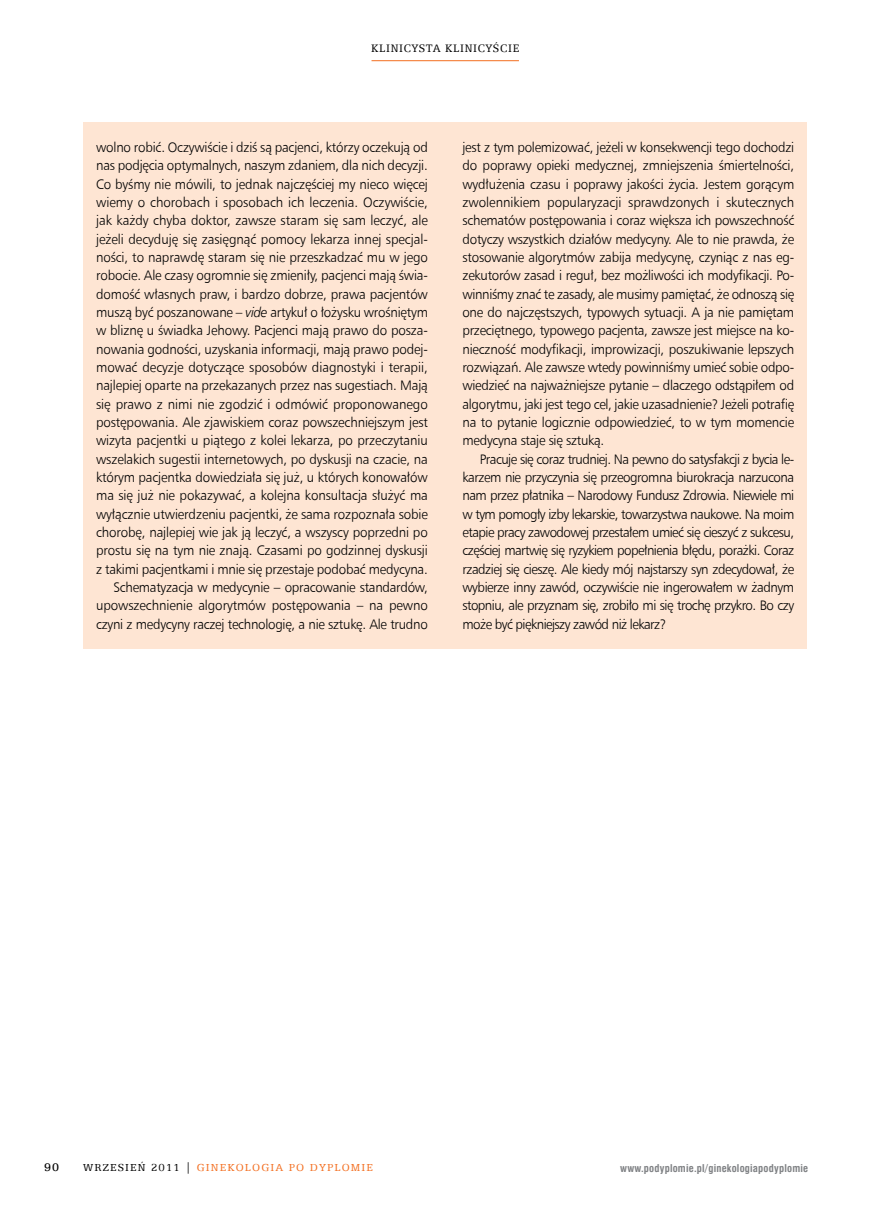
<style>
.page{position:relative;width:889px;height:1217px;background:#fff}
.page>*{position:absolute;margin:0;border:0;box-sizing:border-box;transform-origin:0 0}
.t1{font:13.8px/18.3px "Humnst 777 Lt EU";letter-spacing:-.01em;color:#000;text-align:justify}
.t2{font:12.45px "Egyptian 505 Md EU";color:#000}
.t3{font:12.3px "Egyptian 505 EU";letter-spacing:.06em;color:#000;scale:.95 1}
.t4{font:11.4px "Egyptian 505 EU";letter-spacing:.1em;color:#f36f21}
.t5{font:700 10.5px "Swis 721 Cn EU";letter-spacing:.02em;color:#808285}
.s1{font-style:italic}
.s2{color:#000}
</style>
<div class="page">
<hr style="left:371px;top:60px;width:148px;height:1px;background:#f36f21">
<div style="left:83px;top:122px;width:724px;height:526px;background:#fee5d3"></div>
<p class="t3" style="left:371px;top:41px;width:157px">KLINICYSTA KLINICYŚCIE</p>
<p class="t1" style="left:96px;top:138px;width:333px;text-align:right">wolno robić. Oczywiście i dziś są pacjenci, którzy oczekują od nas podjęcia optymalnych, naszym zdaniem, dla nich decyzji.<br>Co byśmy nie mówili, to jednak najczęściej my nieco więcej wiemy o chorobach i sposobach ich leczenia. Oczywiście, jak każdy chyba doktor, zawsze staram się sam leczyć, ale jeżeli decyduję się zasięgnąć pomocy lekarza innej specjal&shy;ności, to naprawdę staram się nie przeszkadzać mu w jego robocie. Ale czasy ogromnie się zmieniły, pacjenci mają świa&shy;domość własnych praw, i bardzo dobrze, prawa pacjentów muszą być poszanowane – <span class="s1">vide</span> artykuł o łożysku wrośniętym w bliznę u świadka Jehowy. Pacjenci mają prawo do posza&shy;nowania godności, uzyskania informacji, mają prawo podej&shy;mować decyzje dotyczące sposobów diagnostyki i terapii, najlepiej oparte na przekazanych przez nas sugestiach. Mają się prawo z nimi nie zgodzić i odmówić proponowanego postępowania. Ale zjawiskiem coraz powszechniejszym jest wizyta pacjentki u piątego z kolei lekarza, po przeczytaniu wszelakich sugestii internetowych, po dyskusji na czacie, na którym pacjentka dowiedziała się już, u których konowałów ma się już nie pokazywać, a kolejna konsultacja służyć ma wyłącznie utwierdzeniu pacjentki, że sama rozpoznała sobie chorobę, najlepiej wie jak ją leczyć, a wszyscy poprzedni po prostu się na tym nie znają. Czasami po godzinnej dyskusji z takimi pacjentkami i mnie się przestaje podobać medycyna.<br>Schematyzacja w medycynie – opracowanie standardów, upowszechnienie algorytmów postępowania – na pewno czyni z medycyny raczej technologię, a nie sztukę. Ale trudno</p>
<p class="t1" style="left:462px;top:138px;width:333px">jest z tym polemizować, jeżeli w konsekwencji tego dochodzi do poprawy opieki medycznej, zmniejszenia śmiertelności, wydłużenia czasu i poprawy jakości życia. Jestem gorącym zwolennikiem popularyzacji sprawdzonych i skutecznych schematów postępowania i coraz większa ich powszechność dotyczy wszystkich działów medycyny. Ale to nie prawda, że stosowanie algorytmów zabija medycynę, czyniąc z nas eg&shy;zekutorów zasad i reguł, bez możliwości ich modyfikacji. Po&shy;winniśmy znać te zasady, ale musimy pamiętać, że odnoszą się one do najczęstszych, typowych sytuacji. A ja nie pamiętam przeciętnego, typowego pacjenta, zawsze jest miejsce na ko&shy;nieczność modyfikacji, improwizacji, poszukiwanie lepszych rozwiązań. Ale zawsze wtedy powinniśmy umieć sobie odpo&shy;wiedzieć na najważniejsze pytanie – dlaczego odstąpiłem od algorytmu, jaki jest tego cel, jakie uzasadnienie? Jeżeli potrafię na to pytanie logicznie odpowiedzieć, to w tym momencie medycyna staje się sztuką.</p>
<p class="t1" style="left:462px;top:449px;width:333px;text-indent:17px">Pracuje się coraz trudniej. Na pewno do satysfakcji z bycia le&shy;karzem nie przyczynia się przeogromna biurokracja narzucona nam przez płatnika – Narodowy Fundusz Zdrowia. Niewiele mi w tym pomogły izby lekarskie, towarzystwa naukowe. Na moim etapie pracy zawodowej przestałem umieć się cieszyć z sukcesu, częściej martwię się ryzykiem popełnienia błędu, porażki. Coraz rzadziej się cieszę. Ale kiedy mój najstarszy syn zdecydował, że wybierze inny zawód, oczywiście nie ingerowałem w żadnym stopniu, ale przyznam się, zrobiło mi się trochę przykro. Bo czy może być piękniejszy zawód niż lekarz?</p>
<p class="t2" style="left:44px;top:1159px;width:17px">90</p>
<p class="t4" style="left:83px;top:1160px;width:291px"><span class="s2">WRZESIEŃ 2011 |</span> GINEKOLOGIA PO DYPLOMIE</p>
<p class="t5" style="left:620px;top:1161px;width:189px">www.podyplomie.pl/ginekologiapodyplomie</p>
</div>
